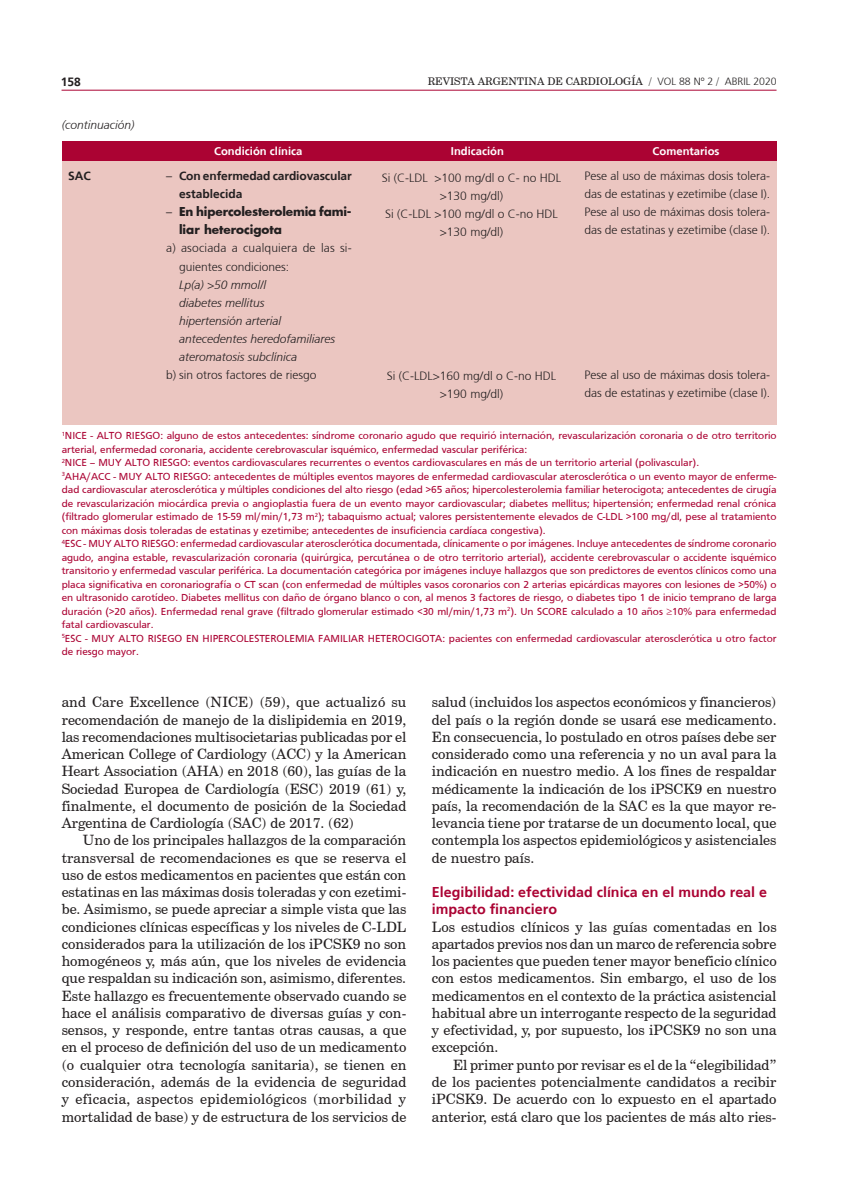
<style>
.page{position:relative;width:851px;height:1191px;background:#fff}
.page>*{position:absolute;margin:0;border:0;box-sizing:border-box;transform-origin:0 0}
.texto{font:14.25px/17.2px "Century Schoolbook BT";color:#231f20;text-align:justify}
.texto1{font:14.25px/17.2px "Century Schoolbook BT";color:#231f20;text-align:justify}
.subtit1n{font:700 14.25px/17.2px "Frutiger";color:#ab0333}
.tabla{font:300 12px/18px "Frutiger";color:#231f20}
.tabla-2{font:italic 300 12px "Frutiger";color:#231f20}
.tabla-3{font:700 12px/18px "Frutiger";letter-spacing:-.01em;color:#231f20}
.tabla-4{font:700 12px/18px "Futura";letter-spacing:-.01em;color:#231f20}
.tabla_cab_blanco{font:700 11.25px "Frutiger";color:#fff}
.tabla_pie{font:10.5px/13.5px "Frutiger";color:#ab0333}
.t1{font:10.5px "Century Schoolbook BT";color:#231f20}
.s1{font-family:"Frutiger";font-weight:300}
.s2{font-weight:300}
</style>
<div class="page">
<hr style="left:62px;top:90px;width:714px;height:1px;background:#ab0333">
<div style="left:62px;top:160px;width:714px;height:264px;background:#ebc6c1"></div>
<div style="left:62px;top:141px;width:714px;height:20px;background:#ab0333"></div>
<p class="tabla-3" style="left:61px;top:73px;width:22px">158</p>
<p class="t1" style="left:427px;top:75px;width:350px">REVISTA ARGENTINA DE CARDIOLOGÍA / <span class="s1">VOL 88 Nº 2</span> / <span class="s1">ABRIL 2020</span></p>
<p class="tabla-2" style="left:62px;top:118px;width:74px">(continuación)</p>
<p class="tabla_cab_blanco" style="left:214px;top:144px;width:90px">Condición clínica</p>
<p class="tabla_cab_blanco" style="left:451px;top:144px;width:55px">Indicación</p>
<p class="tabla_cab_blanco" style="left:652px;top:144px;width:68px">Comentarios</p>
<p class="tabla-3" style="left:68px;top:167px;width:24px">SAC</p>
<p class="tabla-3" style="left:179px;top:167px;width:174px;text-indent:-13px"><span class="s2">–</span> Con enfermedad cardiovascular establecida</p>
<p class="tabla-4" style="left:179px;top:203px;width:174px;text-indent:-13px"><span class="s1">–</span> En hipercolesterolemia fami&shy;liar heterocigota</p>
<p class="tabla" style="left:179px;top:239px;width:174px;text-indent:-13px">a) asociada a cualquiera de las si&shy;guientes condiciones:</p>
<p class="tabla-2" style="left:179px;top:277px;width:89px">Lp(a) &gt;50 mmol/l</p>
<p class="tabla-2" style="left:179px;top:295px;width:87px">diabetes mellitus</p>
<p class="tabla-2" style="left:179px;top:313px;width:103px">hipertensión arterial</p>
<p class="tabla-2" style="left:179px;top:331px;width:157px">antecedentes heredofamiliares</p>
<p class="tabla-2" style="left:179px;top:349px;width:119px">ateromatosis subclínica</p>
<p class="tabla" style="left:166px;top:365px;width:152px">b) sin otros factores de riesgo</p>
<p class="tabla" style="left:584px;top:167px;width:187px">Pese al uso de máximas dosis tolera&shy;das de estatinas y ezetimibe (clase I).</p>
<p class="tabla" style="left:584px;top:203px;width:187px">Pese al uso de máximas dosis tolera&shy;das de estatinas y ezetimibe (clase I).</p>
<p class="tabla" style="left:381px;top:168px;width:181px;text-align:center">Si (C-LDL &gt;100 mg/dl o C- no HDL &gt;130 mg/dl)</p>
<p class="tabla" style="left:385px;top:204px;width:174px;text-align:center">Si (C-LDL &gt;100 mg/dl o C-no HDL &gt;130 mg/dl)</p>
<p class="tabla" style="left:584px;top:365px;width:187px">Pese al uso de máximas dosis tolera&shy;das de estatinas y ezetimibe (clase I).</p>
<p class="tabla_pie" style="left:62px;top:429px;width:716px"><sup>1</sup>NICE - ALTO RIESGO: alguno de estos antecedentes: síndrome coronario agudo que requirió internación, revascularización coronaria o de otro territorio arterial, enfermedad coronaria, accidente cerebrovascular isquémico, enfermedad vascular periférica:</p>
<p class="tabla_pie" style="left:62px;top:456px;width:639px"><sup>2</sup>NICE – MUY ALTO RIESGO: eventos cardiovasculares recurrentes o eventos cardiovasculares en más de un territorio arterial (polivascular).</p>
<p class="tabla_pie" style="left:62px;top:469px;width:716px;text-align:justify"><sup>3</sup>AHA/ACC - MUY ALTO RIESGO: antecedentes de múltiples eventos mayores de enfermedad cardiovascular aterosclerótica o un evento mayor de enferme&shy;dad cardiovascular aterosclerótica y múltiples condiciones del alto riesgo (edad &gt;65 años; hipercolesterolemia familiar heterocigota; antecedentes de cirugía de revascularización miocárdica previa o angioplastia fuera de un evento mayor cardiovascular; diabetes mellitus; hipertensión; enfermedad renal crónica (filtrado glomerular estimado de 15-59 ml/min/1,73 m<sup>2</sup>); tabaquismo actual; valores persistentemente elevados de C-LDL &gt;100 mg/dl, pese al tratamiento con máximas dosis toleradas de estatinas y ezetimibe; antecedentes de insuficiencia cardíaca congestiva).</p>
<p class="tabla_pie" style="left:62px;top:537px;width:716px;text-align:justify"><sup>4</sup>ESC - MUY ALTO RIESGO: enfermedad cardiovascular aterosclerótica documentada, clínicamente o por imágenes. Incluye antecedentes de síndrome coronario agudo, angina estable, revascularización coronaria (quirúrgica, percutánea o de otro territorio arterial), accidente cerebrovascular o accidente isquémico transitorio y enfermedad vascular periférica. La documentación categórica por imágenes incluye hallazgos que son predictores de eventos clínicos como una placa significativa en coronariografía o CT scan (con enfermedad de múltiples vasos coronarios con 2 arterias epicárdicas mayores con lesiones de &gt;50%) o en ultrasonido carotídeo. Diabetes mellitus con daño de órgano blanco o con, al menos 3 factores de riesgo, o diabetes tipo 1 de inicio temprano de larga duración (&gt;20 años). Enfermedad renal grave (filtrado glomerular estimado &lt;30 ml/min/1,73 m<sup>2</sup>). Un SCORE calculado a 10 años ≥10% para enfermedad fatal cardiovascular.</p>
<p class="tabla_pie" style="left:62px;top:631px;width:716px"><sup>5</sup>ESC - MUY ALTO RISEGO EN HIPERCOLESTEROLEMIA FAMILIAR HETEROCIGOTA: pacientes con enfermedad cardiovascular aterosclerótica u otro factor de riesgo mayor.</p>
<p class="tabla" style="left:386px;top:366px;width:171px">Si (C-LDL&gt;160 mg/dl o C-no HDL</p>
<p class="tabla" style="left:439px;top:384px;width:65px">&gt;190 mg/dl)</p>
<p class="texto" style="left:62px;top:693px;width:346px">and Care Excellence (NICE) (59), que actualizó su recomendación de manejo de la dislipidemia en 2019, las recomendaciones multisocietarias publicadas por el American College of Cardiology (ACC) y la American Heart Association (AHA) en 2018 (60), las guías de la Sociedad Europea de Cardiología (ESC) 2019 (61) y, finalmente, el documento de posición de la Sociedad Argentina de Cardiología (SAC) de 2017. (62)</p>
<p class="texto" style="left:62px;top:831px;width:346px;text-indent:21px">Uno de los principales hallazgos de la comparación transversal de recomendaciones es que se reserva el uso de estos medicamentos en pacientes que están con estatinas en las máximas dosis toleradas y con ezetimi&shy;be. Asimismo, se puede apreciar a simple vista que las condiciones clínicas específicas y los niveles de C-LDL considerados para la utilización de los iPCSK9 no son homogéneos y, más aún, que los niveles de evidencia que respaldan su indicación son, asimismo, diferentes.<br>Este hallazgo es frecuentemente observado cuando se hace el análisis comparativo de diversas guías y con&shy;sensos, y responde, entre tantas otras causas, a que en el proceso de definición del uso de un medicamento (o cualquier otra tecnología sanitaria), se tienen en consideración, además de la evidencia de seguridad y eficacia, aspectos epidemiológicos (morbilidad y mortalidad de base) y de estructura de los servicios de</p>
<p class="texto" style="left:432px;top:693px;width:346px">salud (incluidos los aspectos económicos y financieros) del país o la región donde se usará ese medicamento.<br>En consecuencia, lo postulado en otros países debe ser considerado como una referencia y no un aval para la indicación en nuestro medio. A los fines de respaldar médicamente la indicación de los iPSCK9 en nuestro país, la recomendación de la SAC es la que mayor re&shy;levancia tiene por tratarse de un documento local, que contempla los aspectos epidemiológicos y asistenciales de nuestro país.</p>
<p class="subtit1n" style="left:432px;top:883px;width:336px">Elegibilidad: efectividad clínica en el mundo real e impacto financiero</p>
<p class="texto1" style="left:432px;top:917px;width:346px">Los estudios clínicos y las guías comentadas en los apartados previos nos dan un marco de referencia sobre los pacientes que pueden tener mayor beneficio clínico con estos medicamentos. Sin embargo, el uso de los medicamentos en el contexto de la práctica asistencial habitual abre un interrogante respecto de la seguridad y efectividad, y, por supuesto, los iPCSK9 no son una excepción.</p>
<p class="texto" style="left:432px;top:1055px;width:346px;text-indent:21px">El primer punto por revisar es el de la “elegibilidad” de los pacientes potencialmente candidatos a recibir iPCSK9. De acuerdo con lo expuesto en el apartado anterior, está claro que los pacientes de más alto ries-</p>
</div>
